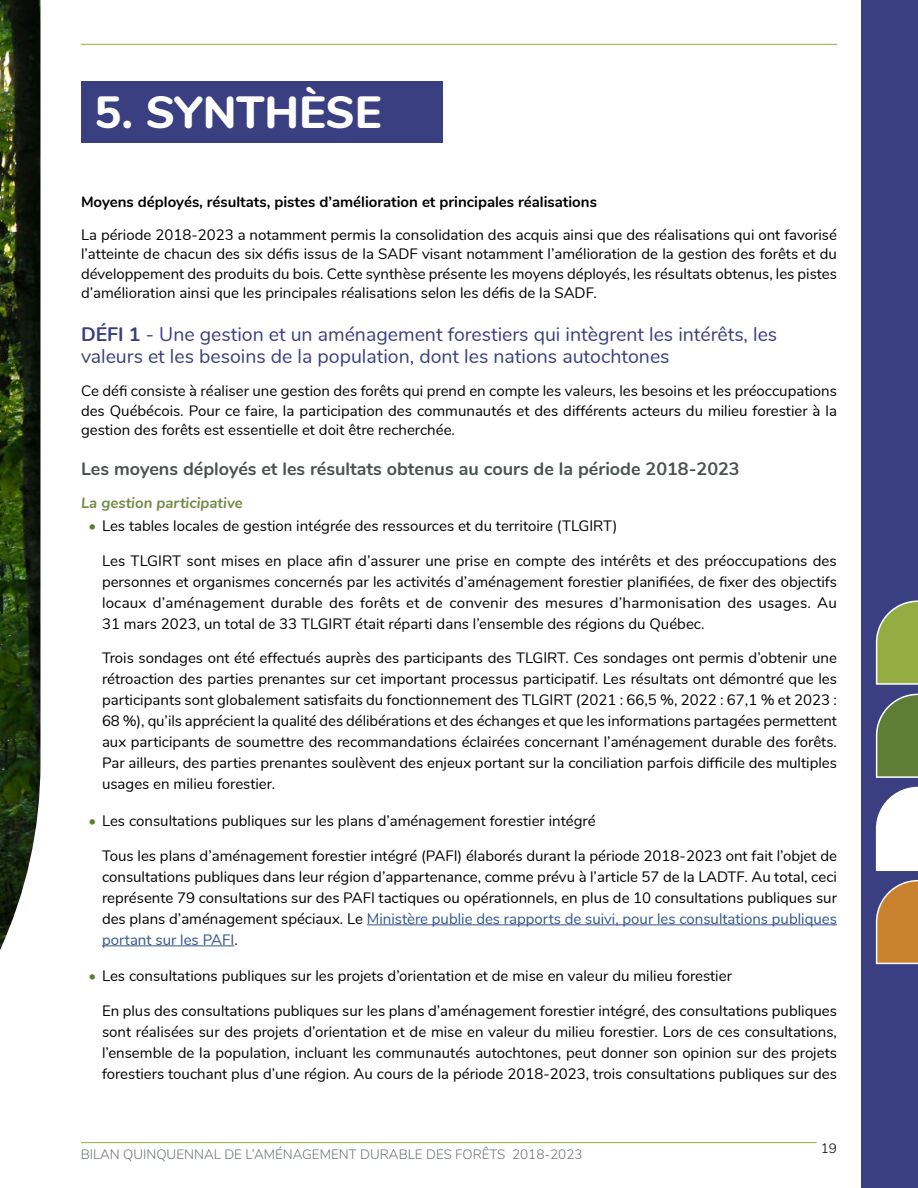
<style>
.page{position:relative;width:918px;height:1188px;background:#fff}
.page>*{position:absolute;margin:0;border:0;box-sizing:border-box;transform-origin:0 0}
.t1{font:800 45px "Nunito";color:#fff}
.t2{font:19.5px/22.5px "Nunito";color:#3a3f81}
.t3{font:700 18px "Nunito";color:#4d5350}
.t4{font:15px/21px "Nunito";color:#000;text-align:justify}
.t5{font:700 15px "Nunito";color:#000}
.t6{font:italic 700 15px "Nunito";color:#748b47}
.t7{font:300 13.5px "Nunito";color:#6d7373}
.t8{font:300 13.5px "Nunito";color:#000}
.s1{font-weight:700}
.s2{font-weight:700;color:#5f7e35}
.s3{color:#31558a}
</style>
<div class="page">
<hr style="left:81px;top:44px;width:756px;height:1px;background:#94ad43">
<hr style="left:81px;top:1142px;width:736px;height:1px;background:#94ad43">
<div style="left:81px;top:81px;width:361px;height:61px;background:#3a3f81"></div>
<hr style="left:367px;top:924px;width:470px;height:1px;background:#31558a">
<hr style="left:102px;top:945px;width:132px;height:1px;background:#31558a">
<div style="left:862px;top:0;width:56px;height:1188px;background:#3a3f81"></div>
<img style="left:0;top:0;width:40px;height:950px">
<svg style="left:875px;top:693px;width:43px;height:85px;background:#637d4b"></svg>
<svg style="left:875px;top:879px;width:43px;height:86px;background:#b77f45"></svg>
<svg style="left:875px;top:600px;width:43px;height:85px;background:#8ea356"></svg>
<svg style="left:875px;top:786px;width:43px;height:85px;background:#e4e5ee"></svg>
<h2 class="t1" style="left:94px;top:79px;width:289px">5. SYNTHÈSE</h2>
<p class="t5" style="left:81px;top:190px;width:517px">Moyens déployés, résultats, pistes d’amélioration et principales réalisations</p>
<p class="t4" style="left:81px;top:224px;width:758px;line-height:19.5px">La période 2018-2023 a notamment permis la consolidation des acquis ainsi que des réalisations qui ont favorisé l’atteinte de chacun des six défis issus de la SADF visant notamment l’amélioration de la gestion des forêts et du développement des produits du bois. Cette synthèse présente les moyens déployés, les résultats obtenus, les pistes d’amélioration ainsi que les principales réalisations selon les défis de la SADF.</p>
<h3 class="t2" style="left:81px;top:322px;width:698px"><span class="s1">DÉFI 1</span> - Une gestion et un aménagement forestiers qui intègrent les intérêts, les valeurs et les besoins de la population, dont les nations autochtones</h3>
<p class="t4" style="left:81px;top:381px;width:758px;line-height:19.5px">Ce défi consiste à réaliser une gestion des forêts qui prend en compte les valeurs, les besoins et les préoccupations des Québécois. Pour ce faire, la participation des communautés et des différents acteurs du milieu forestier à la gestion des forêts est essentielle et doit être recherchée.</p>
<h4 class="t3" style="left:81px;top:456px;width:660px">Les moyens déployés et les résultats obtenus au cours de la période 2018-2023</h4>
<h5 class="t6" style="left:81px;top:492px;width:163px">La gestion participative</h5>
<p class="t4" style="left:88px;top:515px;width:530px"><span class="s2">•</span> Les tables locales de gestion intégrée des ressources et du territoire (TLGIRT)</p>
<p class="t4" style="left:102px;top:549px;width:737px">Les TLGIRT sont mises en place afin d’assurer une prise en compte des intérêts et des préoccupations des personnes et organismes concernés par les activités d’aménagement forestier planifiées, de fixer des objectifs locaux d’aménagement durable des forêts et de convenir des mesures d’harmonisation des usages. Au 31 mars 2023, un total de 33 TLGIRT était réparti dans l’ensemble des régions du Québec.</p>
<p class="t4" style="left:102px;top:647px;width:737px">Trois sondages ont été effectués auprès des participants des TLGIRT. Ces sondages ont permis d’obtenir une rétroaction des parties prenantes sur cet important processus participatif. Les résultats ont démontré que les participants sont globalement satisfaits du fonctionnement des TLGIRT (2021 : 66,5 %, 2022 : 67,1 % et 2023 :<br>68 %), qu’ils apprécient la qualité des délibérations et des échanges et que les informations partagées permettent aux participants de soumettre des recommandations éclairées concernant l’aménagement durable des forêts.<br>Par ailleurs, des parties prenantes soulèvent des enjeux portant sur la conciliation parfois difficile des multiples usages en milieu forestier.</p>
<p class="t4" style="left:88px;top:810px;width:509px"><span class="s2">•</span> Les consultations publiques sur les plans d’aménagement forestier intégré</p>
<p class="t4" style="left:102px;top:844px;width:737px">Tous les plans d’aménagement forestier intégré (PAFI) élaborés durant la période 2018-2023 ont fait l’objet de consultations publiques dans leur région d’appartenance, comme prévu à l’article 57 de la LADTF. Au total, ceci représente 79 consultations sur des PAFI tactiques ou opérationnels, en plus de 10 consultations publiques sur des plans d’aménagement spéciaux. Le <span class="s3">Ministère publie des rapports de suivi, pour les consultations publiques portant sur les PAFI</span>.</p>
<p class="t4" style="left:88px;top:965px;width:645px"><span class="s2">•</span> Les consultations publiques sur les projets d’orientation et de mise en valeur du milieu forestier</p>
<p class="t4" style="left:102px;top:999px;width:737px">En plus des consultations publiques sur les plans d’aménagement forestier intégré, des consultations publiques sont réalisées sur des projets d’orientation et de mise en valeur du milieu forestier. Lors de ces consultations, l’ensemble de la population, incluant les communautés autochtones, peut donner son opinion sur des projets forestiers touchant plus d’une région. Au cours de la période 2018-2023, trois consultations publiques sur des</p>
<p class="t7" style="left:81px;top:1144px;width:503px">BILAN QUINQUENNAL DE L’AMÉNAGEMENT DURABLE DES FORÊTS 2018-2023</p>
<p class="t8" style="left:821px;top:1138px;width:18px">19</p>
</div>
